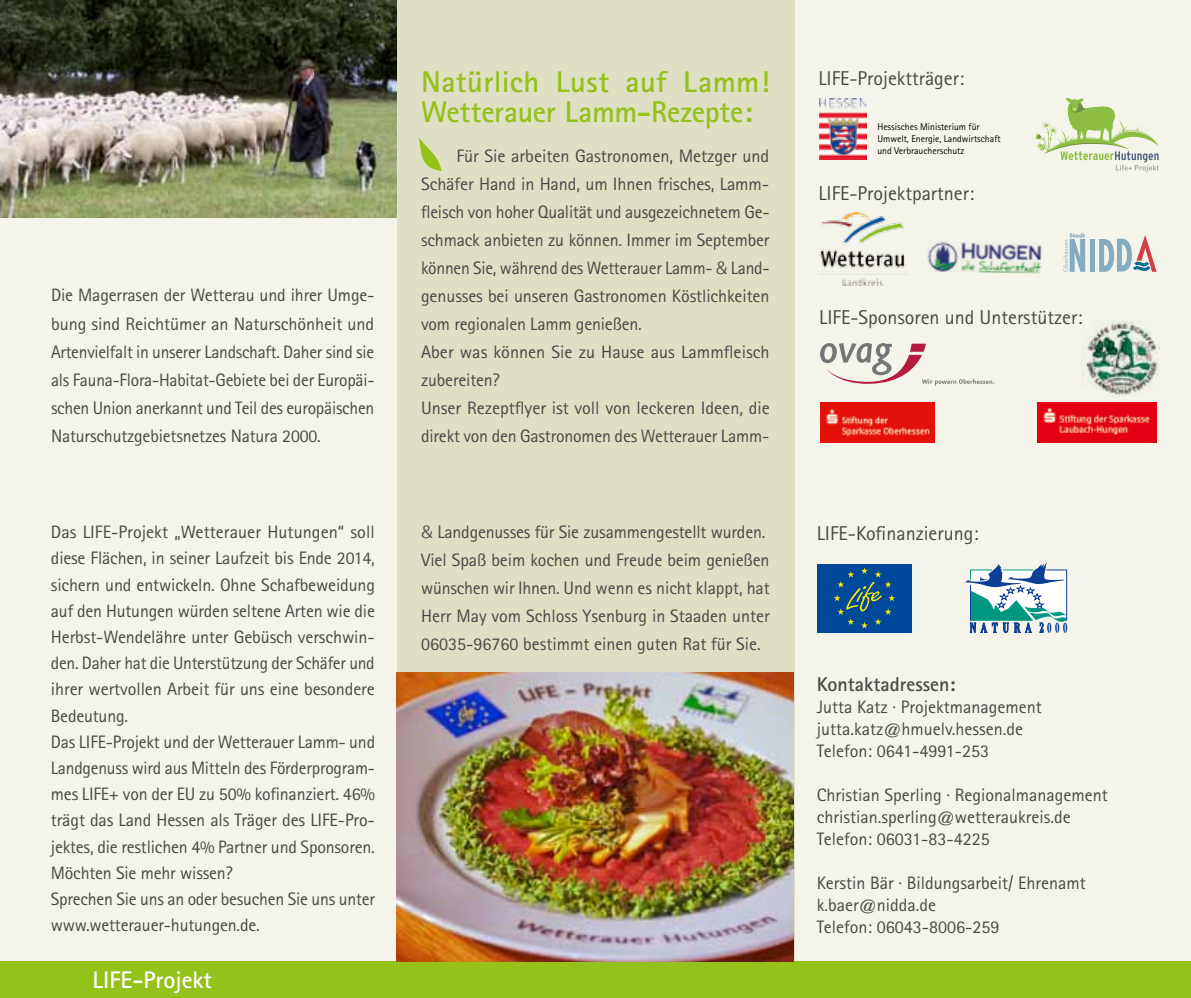
<style>
.page{position:relative;width:1191px;height:998px;background:#f4f4ea}
.page>*{position:absolute;margin:0;border:0;box-sizing:border-box;transform-origin:0 0}
.t1{font:700 30px/30px "Rotis Sans Serif";letter-spacing:.005em;color:#94c11a}
.t2{font:700 24px "Rotis Sans Serif";color:#fff}
.t3{font:20px "Rotis Sans Serif";color:#484847}
.t4{font:700 20px "Rotis Sans Serif";color:#484847}
.t5{font:18px/28px "Rotis Sans Serif";letter-spacing:-.01em;color:#484847}
.t6{font:9.8px/12.2px "Rotis Sans Serif";color:#000}
.s1{font-family:"Frutiger LT";font-weight:300}
</style>
<div class="page">
<img style="left:0;top:0;width:397px;height:217px">
<div style="left:397px;top:0;width:397px;height:998px;background:#dfdfc3"></div>
<svg style="left:418px;top:137px;width:23px;height:34px"></svg>
<img style="left:819px;top:99px;width:48px;height:61px">
<img style="left:927px;top:241px;width:115px;height:33px">
<div style="left:1089px;top:239px;width:5px;height:33px;background:#84abc0"></div>
<svg style="left:1099px;top:235px;width:57px;height:37px"></svg>
<svg style="left:1063px;top:233px;width:22px;height:39px"></svg>
<img style="left:818px;top:213px;width:88px;height:72px">
<svg style="left:820px;top:343px;width:174px;height:43px"></svg>
<img style="left:1081px;top:320px;width:78px;height:76px">
<img style="left:820px;top:403px;width:115px;height:39px">
<img style="left:1037px;top:403px;width:119px;height:39px">
<svg style="left:1044px;top:98px;width:115px;height:74px"></svg>
<img style="left:1035px;top:121px;width:13px;height:30px">
<div style="left:0;top:961px;width:1191px;height:37px;background:#94c11a"></div>
<img style="left:397px;top:672px;width:397px;height:289px">
<svg style="left:964px;top:562px;width:103px;height:71px"></svg>
<div style="left:817px;top:564px;width:94px;height:68px;background:#004899"></div>
<svg style="left:834px;top:567px;width:61px;height:61px"></svg>
<p class="t5" style="left:51px;top:281px;width:325px;text-align:justify">Die Magerrasen der Wetterau und ihrer Umge&shy;bung sind Reichtümer an Naturschönheit und Artenvielfalt in unserer Landschaft. Daher sind sie als Fauna-Flora-Habitat-Gebiete bei der Europäi&shy;schen Union anerkannt und Teil des europäischen Naturschutzgebietsnetzes Natura 2000.</p>
<h1 class="t1" style="left:421px;top:66px;width:350px">Natürlich Lust auf Lamm!<br>Wetterauer Lamm-Rezepte:</h1>
<p class="t5" style="left:421px;top:142px;width:350px;text-indent:35px">Für Sie arbeiten Gastronomen, Metzger und Schäfer Hand in Hand, um Ihnen frisches, Lamm&shy;fleisch von hoher Qualität und ausgezeichnetem Ge&shy;schmack anbieten zu können. Immer im September können Sie, während des Wetterauer Lamm- <span class="s1">&amp;</span> Land&shy;genusses bei unseren Gastronomen Köstlichkeiten vom regionalen Lamm genießen.<br>Aber was können Sie zu Hause aus Lammfleisch zubereiten?<br>Unser Rezeptflyer ist voll von leckeren Ideen, die direkt von den Gastronomen des Wetterauer Lamm-</p>
<p class="t5" style="left:51px;top:519px;width:326px;line-height:26.2px">Das LIFE-Projekt „Wetterauer Hutungen“ soll diese Flächen, in seiner Laufzeit bis Ende 2014, sichern und entwickeln. Ohne Schafbeweidung auf den Hutungen würden seltene Arten wie die Herbst-Wendelähre unter Gebüsch verschwin&shy;den. Daher hat die Unterstützung der Schäfer und ihrer wertvollen Arbeit für uns eine besondere Bedeutung.<br>Das LIFE-Projekt und der Wetterauer Lamm- und Landgenuss wird aus Mitteln des Förderprogram&shy;mes LIFE+ von der EU zu 50% kofinanziert. 46% trägt das Land Hessen als Träger des LIFE-Pro&shy;jektes, die restlichen 4% Partner und Sponsoren.<br>Möchten Sie mehr wissen?<br>Sprechen Sie uns an oder besuchen Sie uns unter www.wetterauer-hutungen.de.</p>
<p class="t5" style="left:421px;top:518px;width:350px"><span class="s1">&amp;</span> Landgenusses für Sie zusammengestellt wurden.<br>Viel Spaß beim kochen und Freude beim genießen wünschen wir Ihnen. Und wenn es nicht klappt, hat Herr May vom Schloss Ysenburg in Staaden unter 06035-96760 bestimmt einen guten Rat für Sie.</p>
<h2 class="t2" style="left:92px;top:964px;width:121px">LIFE-Projekt</h2>
<p class="t3" style="left:818px;top:66px;width:147px">LIFE-Projektträger:</p>
<p class="t6" style="left:877px;top:121px;width:125px">Hessisches Ministerium für<br>Umwelt, Energie, Landwirtschaft und Verbraucherschutz</p>
<p class="t3" style="left:818px;top:182px;width:157px">LIFE-Projektpartner:</p>
<p class="t3" style="left:819px;top:306px;width:265px">LIFE-Sponsoren und Unterstützer:</p>
<p class="t3" style="left:816px;top:521px;width:163px">LIFE-Kofinanzierung:</p>
<p class="t4" style="left:816px;top:671px;width:140px">Kontaktadressen:</p>
<p class="t5" style="left:816px;top:695px;width:226px;line-height:22px">Jutta Katz · Projektmanagement jutta.katz@hmuelv.hessen.de<br>Telefon: 0641-4991-253</p>
<p class="t5" style="left:816px;top:783px;width:292px;line-height:22px">Christian Sperling · Regionalmanagement christian.sperling@wetteraukreis.de<br>Telefon: 06031-83-4225</p>
<p class="t5" style="left:816px;top:871px;width:270px;line-height:22px">Kerstin Bär · Bildungsarbeit/ Ehrenamt k.baer@nidda.de<br>Telefon: 06043-8006-259</p>
</div>
